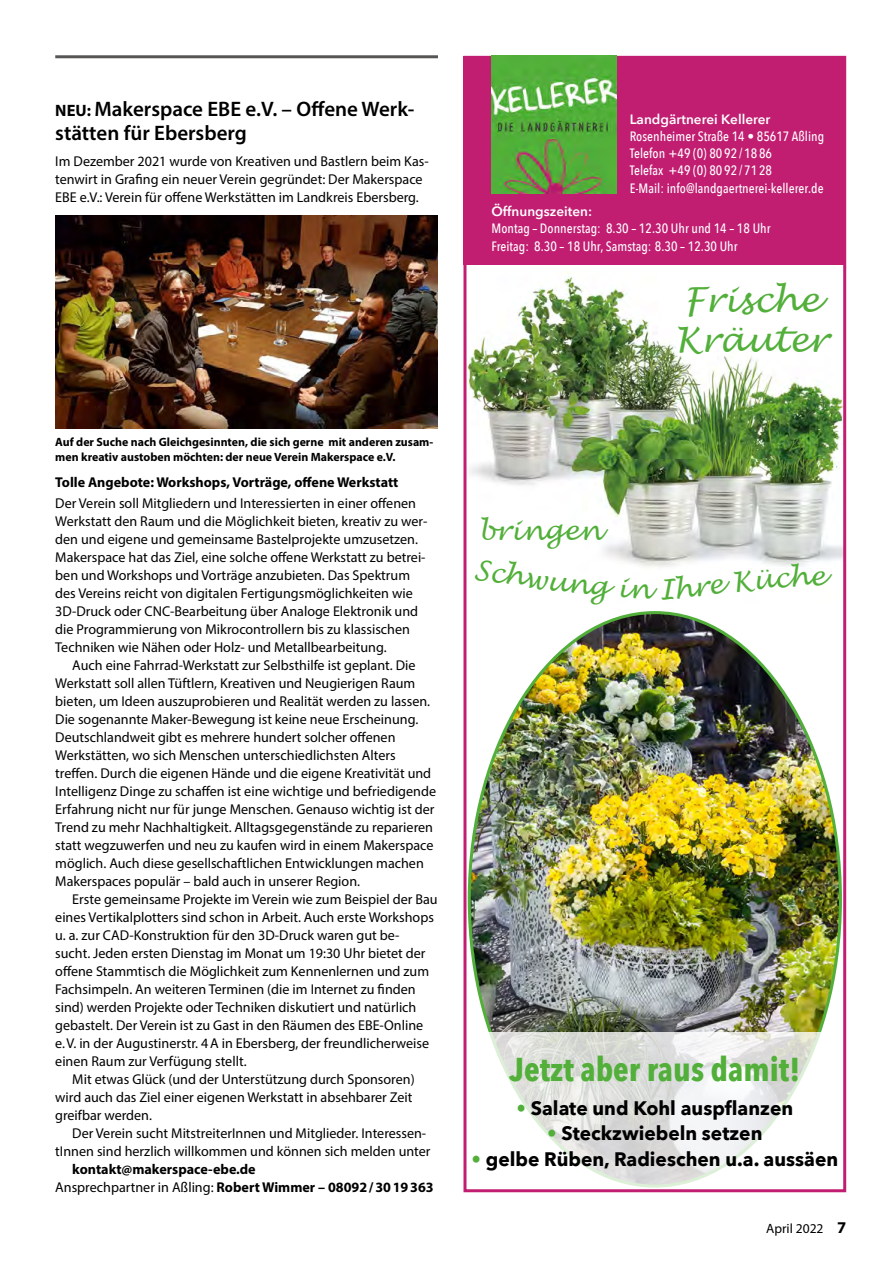
<style>
.page{position:relative;width:893px;height:1263px;background:#fff}
.page>*{position:absolute;margin:0;border:0;box-sizing:border-box;transform-origin:0 0}
.t1{font:italic 34.5px/40.5px "Lucida Handwriting";color:#52af3a}
.t2{font:700 33px "Avenir Next Condensed";color:#52af3a}
.t3{font:italic 27px "Lucida Handwriting";color:#52af3a}
.Head_14_reg_-_2_Zeil{font:600 21px/24px "Myriad Pro";color:#000}
.t4{font:700 19.5px "Avenir Next";color:#000}
.allg__Fließtext{font:14.25px/18px "Myriad Pro";color:#000}
.allg__Fließtext-2{font:700 14.25px "Myriad Pro";color:#000}
.t5{font:500 13.5px/17.2px "Avenir Next Condensed";letter-spacing:.005em;color:#fff}
.t6{font:600 13.5px "Avenir Next";letter-spacing:.005em;color:#fff}
.t7{font:13.5px "Myriad Pro";color:#000}
.BU{font:700 12px/15px "Myriad Pro";color:#000}
.s1{font-weight:700;font-size:16.5px}
.s2{font-weight:400}
.s3{color:#52af3a}
</style>
<div class="page">
<img style="left:55px;top:215px;width:383px;height:213px">
<hr style="left:55px;top:55px;width:383px;height:3px;background:#575654">
<img style="left:469px;top:613px;width:371px;height:420px">
<svg style="left:489px;top:1033px;width:332px;height:155px"></svg>
<img style="left:467px;top:272px;width:375px;height:288px">
<div style="left:463px;top:56px;width:383px;height:208px;background:#c11e72"></div>
<div style="left:463px;top:56px;width:383px;height:1136px;border:3px solid #c11e72"></div>
<img style="left:491px;top:56px;width:126px;height:137px">
<svg style="left:475px;top:559px;width:358px;height:8px"></svg>
<p class="Head_14_reg_-_2_Zeil" style="left:55px;top:96px;width:361px"><span class="s1">NEU:</span> Makerspace EBE e.V. – Offene Werk&shy;stätten für Ebersberg</p>
<p class="allg__Fließtext" style="left:55px;top:152px;width:375px">Im Dezember 2021 wurde von Kreativen und Bastlern beim Kas&shy;tenwirt in Grafing ein neuer Verein gegründet: Der Makerspace<br>EBE e.V.: Verein für offene Werkstätten im Landkreis Ebersberg.</p>
<p class="BU" style="left:55px;top:434px;width:380px">Auf der Suche nach Gleichgesinnten, die sich gerne mit anderen zusam&shy;men kreativ austoben möchten: der neue Verein Makerspace e.V.</p>
<p class="allg__Fließtext-2" style="left:55px;top:472px;width:345px">Tolle Angebote: Workshops, Vorträge, offene Werkstatt</p>
<p class="allg__Fließtext" style="left:55px;top:494px;width:374px">Der Verein soll Mitgliedern und Interessierten in einer offenen Werkstatt den Raum und die Möglichkeit bieten, kreativ zu wer&shy;den und eigene und gemeinsame Bastelprojekte umzusetzen.<br>Makerspace hat das Ziel, eine solche offene Werkstatt zu betrei&shy;ben und Workshops und Vorträge anzubieten. Das Spektrum des Vereins reicht von digitalen Fertigungsmöglichkeiten wie 3D-Druck oder CNC-Bearbeitung über Analoge Elektronik und die Programmierung von Mikrocontrollern bis zu klassischen Techniken wie Nähen oder Holz- und Metallbearbeitung.</p>
<p class="allg__Fließtext" style="left:55px;top:656px;width:382px;text-indent:17px">Auch eine Fahrrad-Werkstatt zur Selbsthilfe ist geplant. Die Werkstatt soll allen Tüftlern, Kreativen und Neugierigen Raum bieten, um Ideen auszuprobieren und Realität werden zu lassen.<br>Die sogenannte Maker-Bewegung ist keine neue Erscheinung.<br>Deutschlandweit gibt es mehrere hundert solcher offenen Werkstätten, wo sich Menschen unterschiedlichsten Alters treffen. Durch die eigenen Hände und die eigene Kreativität und Intelligenz Dinge zu schaffen ist eine wichtige und befriedigende Erfahrung nicht nur für junge Menschen. Genauso wichtig ist der Trend zu mehr Nachhaltigkeit. Alltagsgegenstände zu reparieren statt wegzuwerfen und neu zu kaufen wird in einem Makerspace möglich. Auch diese gesellschaftlichen Entwicklungen machen Makerspaces populär – bald auch in unserer Region.</p>
<p class="allg__Fließtext" style="left:55px;top:890px;width:384px;text-indent:17px">Erste gemeinsame Projekte im Verein wie zum Beispiel der Bau eines Vertikalplotters sind schon in Arbeit. Auch erste Workshops u. a. zur CAD-Konstruktion für den 3D-Druck waren gut be&shy;sucht. Jeden ersten Dienstag im Monat um 19:30 Uhr bietet der offene Stammtisch die Möglichkeit zum Kennenlernen und zum Fachsimpeln. An weiteren Terminen (die im Internet zu finden sind) werden Projekte oder Techniken diskutiert und natürlich gebastelt. Der Verein ist zu Gast in den Räumen des EBE-Online e.V. in der Augustinerstr. 4A in Ebersberg, der freundlicherweise einen Raum zur Verfügung stellt.</p>
<p class="allg__Fließtext" style="left:55px;top:1070px;width:361px;text-indent:17px">Mit etwas Glück (und der Unterstützung durch Sponsoren) wird auch das Ziel einer eigenen Werkstatt in absehbarer Zeit greifbar werden.</p>
<p class="allg__Fließtext" style="left:55px;top:1124px;width:377px;text-indent:17px">Der Verein sucht MitstreiterInnen und Mitglieder. Interessen&shy;tInnen sind herzlich willkommen und können sich melden unter</p>
<p class="allg__Fließtext-2" style="left:72px;top:1159px;width:185px">kontakt@makerspace-ebe.de</p>
<p class="allg__Fließtext-2" style="left:55px;top:1177px;width:380px"><span class="s2">Ansprechpartner in Aßling:</span> Robert Wimmer – 08092/3019363</p>
<p class="t6" style="left:630px;top:107px;width:142px">Landgärtnerei Kellerer</p>
<p class="t5" style="left:630px;top:127px;width:196px">Rosenheimer Straße 14 • 85617 Aßling Telefon +49 (0) 80 92/ 18 86<br>Telefax +49 (0) 80 92/ 71 28<br>E-Mail: info@landgaertnerei-kellerer.de</p>
<p class="t6" style="left:491px;top:200px;width:102px">Öffnungszeiten:</p>
<p class="t5" style="left:491px;top:220px;width:281px">Montag – Donnerstag: 8.30 – 12.30 Uhr und 14 – 18 Uhr<br>Freitag: 8.30 – 18 Uhr, Samstag: 8.30 – 12.30 Uhr</p>
<h1 class="t1" style="left:675px;top:281px;width:154px">Frische<br>Kräuter</h1>
<h3 class="t3" style="left:478px;top:514px;width:124px">bringen</h3>
<h2 class="t2" style="left:509px;top:1049px;width:292px">Jetzt aber raus damit!</h2>
<h3 class="t4" style="left:516px;top:1091px;width:278px"><span class="s3">•</span> Salate und Kohl auspflanzen</h3>
<h3 class="t4" style="left:547px;top:1116px;width:217px"><span class="s3">•</span> Steckzwiebeln setzen</h3>
<h3 class="t4" style="left:471px;top:1142px;width:368px"><span class="s3">•</span> gelbe Rüben, Radieschen u.a. aussäen</h3>
<p class="t7" style="left:766px;top:1220px;width:81px">April 2022 <span class="s1">7</span></p>
</div>
